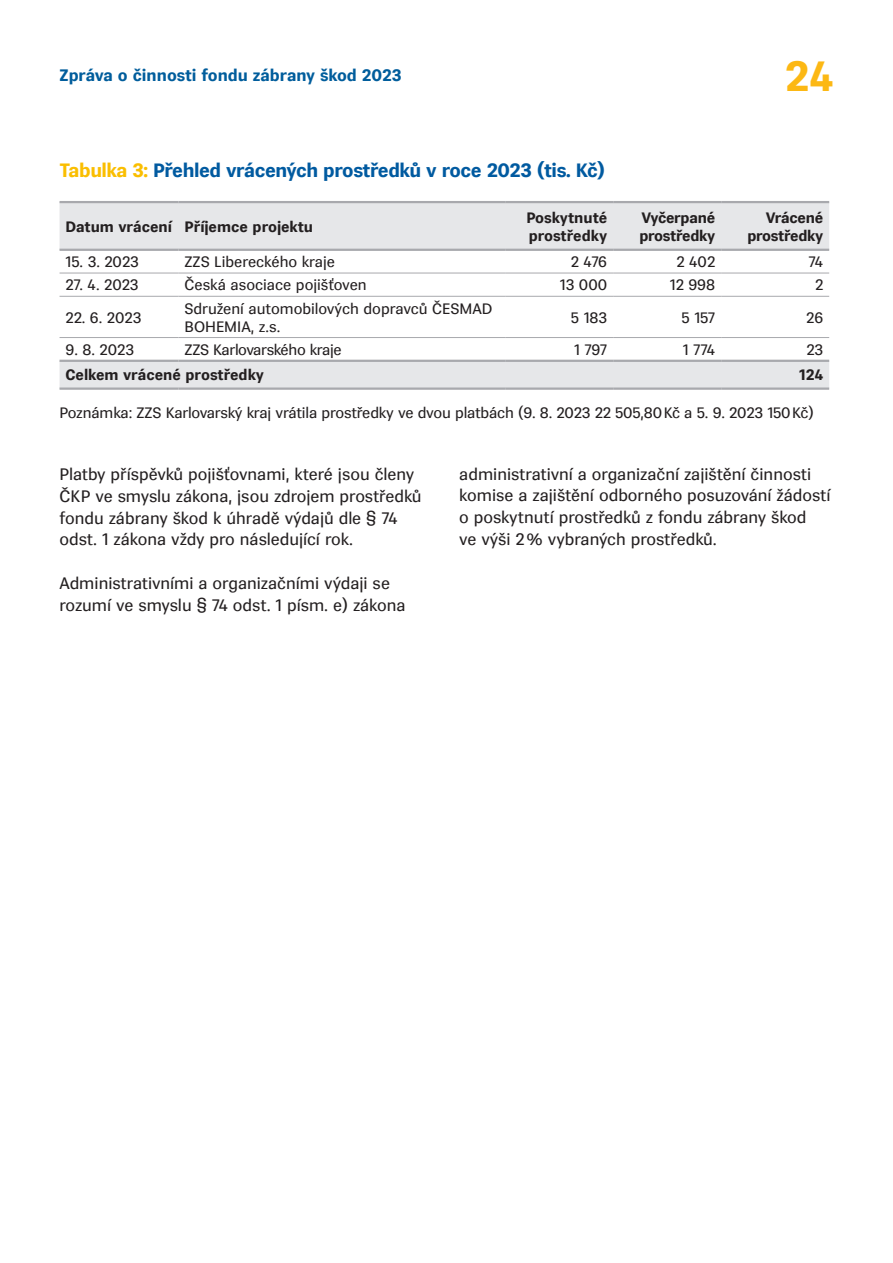
<style>
.page{position:relative;width:893px;height:1263px;background:#fff}
.page>*{position:absolute;margin:0;border:0;box-sizing:border-box;transform-origin:0 0}
.t1{font:700 42px "Vegan Superior RBO";color:#fcb814}
.t2{font:700 19.2px "Vegan Superior RBO";letter-spacing:-.025em;color:#005aa0}
.t3{font:16.5px/21.8px "Vegan Superior RBO";color:#231f20}
.t4{font:700 16.5px "Vegan Superior RBO";color:#005d9c}
.t5{font:15px/18px "Vegan Superior RBO";letter-spacing:-.01em;color:#231f20}
.t6{font:700 15px/18px "Vegan Superior RBO";letter-spacing:-.02em;color:#231f20}
.t7{font:700 15px "Vegan Superior RBO";color:#231f20}
.t8{font:15px "Vegan Superior RBO";letter-spacing:-.035em;color:#231f20}
.s1{color:#fabe00}
</style>
<div class="page">
<div style="left:60px;top:203px;width:769px;height:46px;background:#e6e7e9"></div>
<div style="left:60px;top:362px;width:769px;height:25px;background:#e6e7e9"></div>
<hr style="left:60px;top:273px;width:119px;height:1px;background:#a8a9ad">
<hr style="left:179px;top:273px;width:326px;height:1px;background:#a8a9ad">
<hr style="left:505px;top:273px;width:108px;height:1px;background:#a8a9ad">
<hr style="left:613px;top:273px;width:108px;height:1px;background:#a8a9ad">
<hr style="left:721px;top:273px;width:108px;height:1px;background:#a8a9ad">
<hr style="left:60px;top:296px;width:119px;height:1px;background:#a8a9ad">
<hr style="left:179px;top:296px;width:326px;height:1px;background:#a8a9ad">
<hr style="left:505px;top:296px;width:108px;height:1px;background:#a8a9ad">
<hr style="left:613px;top:296px;width:108px;height:1px;background:#a8a9ad">
<hr style="left:721px;top:296px;width:108px;height:1px;background:#a8a9ad">
<hr style="left:60px;top:337px;width:119px;height:1px;background:#a8a9ad">
<hr style="left:179px;top:337px;width:326px;height:1px;background:#a8a9ad">
<hr style="left:505px;top:337px;width:108px;height:1px;background:#a8a9ad">
<hr style="left:613px;top:337px;width:108px;height:1px;background:#a8a9ad">
<hr style="left:721px;top:337px;width:108px;height:1px;background:#a8a9ad">
<hr style="left:60px;top:201px;width:119px;height:2px;background:#a8a9ad">
<hr style="left:179px;top:201px;width:326px;height:2px;background:#a8a9ad">
<hr style="left:505px;top:201px;width:108px;height:2px;background:#a8a9ad">
<hr style="left:613px;top:201px;width:108px;height:2px;background:#a8a9ad">
<hr style="left:721px;top:201px;width:108px;height:2px;background:#a8a9ad">
<hr style="left:60px;top:249px;width:119px;height:2px;background:#a8a9ad">
<hr style="left:179px;top:249px;width:326px;height:2px;background:#a8a9ad">
<hr style="left:505px;top:249px;width:108px;height:2px;background:#a8a9ad">
<hr style="left:613px;top:249px;width:108px;height:2px;background:#a8a9ad">
<hr style="left:721px;top:249px;width:108px;height:2px;background:#a8a9ad">
<hr style="left:60px;top:360px;width:119px;height:2px;background:#a8a9ad">
<hr style="left:179px;top:360px;width:326px;height:2px;background:#a8a9ad">
<hr style="left:505px;top:360px;width:108px;height:2px;background:#a8a9ad">
<hr style="left:613px;top:360px;width:108px;height:2px;background:#a8a9ad">
<hr style="left:721px;top:360px;width:108px;height:2px;background:#a8a9ad">
<hr style="left:60px;top:387px;width:119px;height:3px;background:#a8a9ad">
<hr style="left:179px;top:387px;width:326px;height:3px;background:#a8a9ad">
<hr style="left:505px;top:387px;width:108px;height:3px;background:#a8a9ad">
<hr style="left:613px;top:387px;width:108px;height:3px;background:#a8a9ad">
<hr style="left:721px;top:387px;width:108px;height:3px;background:#a8a9ad">
<p class="t4" style="left:60px;top:66px;width:343px">Zpráva o činnosti fondu zábrany škod 2023</p>
<h1 class="t1" style="left:785px;top:52px;width:50px">24</h1>
<p class="t2" style="left:60px;top:159px;width:547px"><span class="s1">Tabulka 3:</span> Přehled vrácených prostředků v roce 2023 (tis. Kč)</p>
<p class="t7" style="left:66px;top:218px;width:249px">Datum vrácení Příjemce projektu</p>
<p class="t6" style="left:526px;top:208px;width:82px">Poskytnuté prostředky</p>
<p class="t6" style="left:639px;top:208px;width:77px">Vyčerpané prostředky</p>
<p class="t6" style="left:747px;top:208px;width:77px;text-align:right">Vrácené prostředky</p>
<p class="t5" style="left:66px;top:253px;width:75px">15. 3. 2023</p>
<p class="t5" style="left:185px;top:253px;width:152px">ZZS Libereckého kraje</p>
<p class="t5" style="left:571px;top:253px;width:38px">2 476</p>
<p class="t5" style="left:676px;top:253px;width:40px">2 402</p>
<p class="t5" style="left:808px;top:253px;width:16px">74</p>
<p class="t5" style="left:66px;top:276px;width:74px">27. 4. 2023</p>
<p class="t5" style="left:185px;top:276px;width:184px">Česká asociace pojišťoven</p>
<p class="t5" style="left:560px;top:276px;width:49px">13 000</p>
<p class="t5" style="left:670px;top:276px;width:47px">12 998</p>
<p class="t5" style="left:815px;top:276px;width:10px">2</p>
<p class="t5" style="left:66px;top:308px;width:77px">22. 6. 2023</p>
<p class="t5" style="left:185px;top:299px;width:309px">Sdružení automobilových dopravců ČESMAD<br>BOHEMIA, z.s.</p>
<p class="t5" style="left:571px;top:308px;width:38px">5 183</p>
<p class="t5" style="left:682px;top:308px;width:35px">5 157</p>
<p class="t5" style="left:806px;top:308px;width:19px">26</p>
<p class="t5" style="left:66px;top:341px;width:70px">9. 8. 2023</p>
<p class="t8" style="left:185px;top:341px;width:159px">ZZS Karlovarského kraje</p>
<p class="t5" style="left:574px;top:341px;width:35px">1 797</p>
<p class="t5" style="left:683px;top:341px;width:34px">1 774</p>
<p class="t5" style="left:806px;top:341px;width:18px">23</p>
<p class="t7" style="left:66px;top:366px;width:200px">Celkem vrácené prostředky</p>
<p class="t6" style="left:799px;top:366px;width:25px">124</p>
<p class="t5" style="left:60px;top:404px;width:756px">Poznámka: ZZS Karlovarský kraj vrátila prostředky ve dvou platbách (9. 8. 2023 22 505,80 Kč a 5. 9. 2023 150 Kč)</p>
<p class="t3" style="left:60px;top:463px;width:364px">Platby příspěvků pojišťovnami, které jsou členy ČKP ve smyslu zákona, jsou zdrojem prostředků fondu zábrany škod k úhradě výdajů dle § 74 odst. 1 zákona vždy pro následující rok.</p>
<p class="t3" style="left:60px;top:572px;width:348px">Administrativními a organizačními výdaji se rozumí ve smyslu § 74 odst. 1 písm. e) zákona</p>
<p class="t3" style="left:459px;top:463px;width:373px">administrativní a organizační zajištění činnosti komise a zajištění odborného posuzování žádostí o poskytnutí prostředků z fondu zábrany škod<br>ve výši 2 % vybraných prostředků.</p>
</div>
